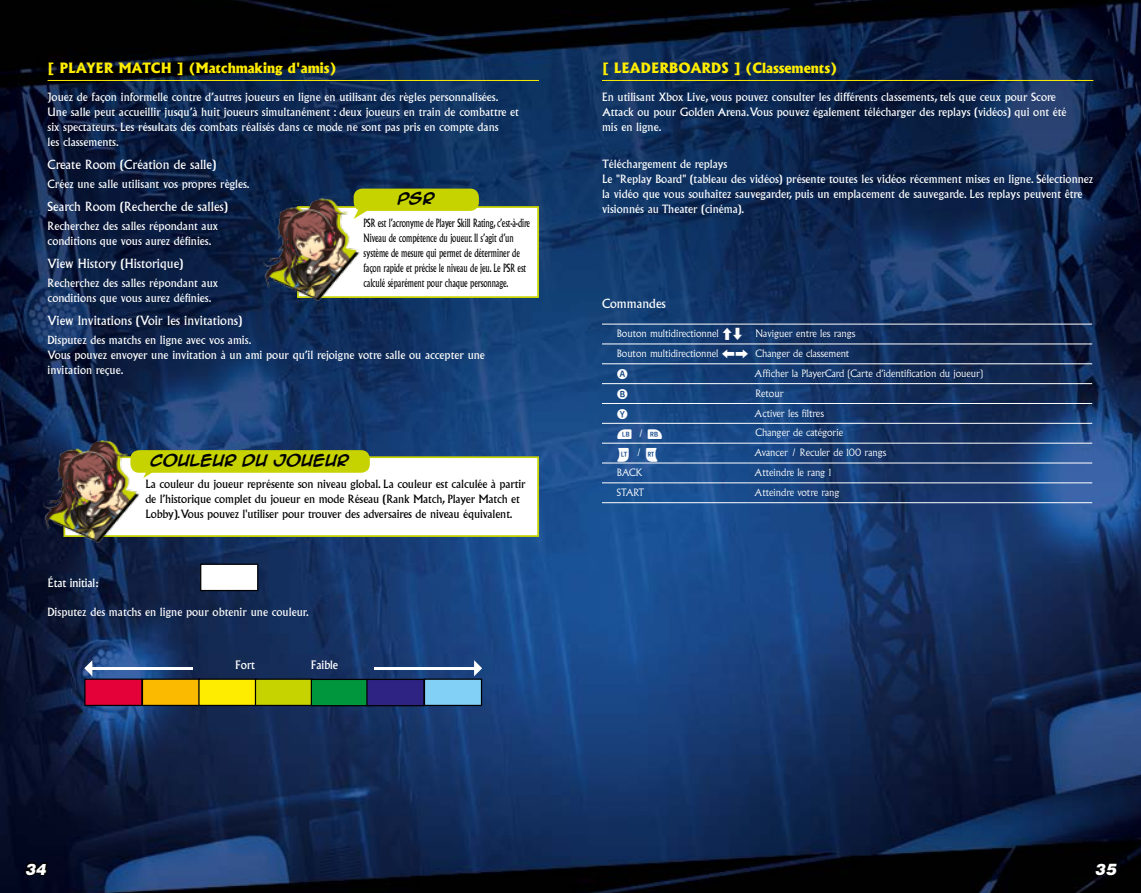
<style>
.page{position:relative;width:1141px;height:893px;background:#fff}
.page>*{position:absolute;margin:0;border:0;box-sizing:border-box;transform-origin:0 0}
.t1{font:italic 900 14px "Hallmarke";color:#fff}
.モード見出し02{font:800 13.65px "Albertus";color:#ffed00}
.囲み_見出し{font:700 13.65px "Anime Ace 2.0 BB";color:#000}
.モード見出し03{font:12.42px "Albertus";color:#fff}
.本文_W1字下げ{font:11.2px/14.9px "Albertus";color:#fff}
.囲み_本文{font:11.2px/14.9px "Albertus";letter-spacing:-.01em;color:#000}
.囲み_本文-2{font:11.2px/14.9px "Albertus";letter-spacing:-.01em;color:#000;scale:.7 1}
.本文_W{font:11.2px "Albertus";color:#fff}
.本文_W-2{font:500 11.2px "Albertus";color:#fff}
.表{font:300 9.97px "Albertus";color:#fff}
.s1{font-family:"SCET25";font-weight:400;font-size:11.38px}
</style>
<div class="page">
<img style="left:0;top:0;width:1141px;height:893px">
<svg style="left:24px;top:861px;width:25px;height:23px"></svg>
<svg style="left:1094px;top:860px;width:25px;height:24px"></svg>
<hr style="left:602px;top:80px;width:491px;height:1px;background:#ffed00">
<hr style="left:48px;top:80px;width:491px;height:1px;background:#ffed00">
<div style="left:297px;top:206px;width:242px;height:92px;background:#fff;border:2px solid #c7d300"></div>
<img style="left:256px;top:194px;width:109px;height:109px">
<div style="left:354px;top:189px;width:125px;height:22px;background:#c7d300;border-radius:9px"></div>
<svg style="left:354px;top:208px;width:16px;height:11px"></svg>
<div style="left:63px;top:456px;width:476px;height:81px;background:#fff;border:2px solid #c7d300"></div>
<img style="left:36px;top:440px;width:109px;height:109px">
<div style="left:130px;top:450px;width:240px;height:23px;background:#c7d300;border-radius:9px"></div>
<svg style="left:143px;top:472px;width:16px;height:6px"></svg>
<svg style="left:199px;top:563px;width:60px;height:29px"></svg>
<svg style="left:84px;top:660px;width:399px;height:47px;background:#656a57"></svg>
<hr style="left:602px;top:324px;width:147px;height:1px;background:#fff">
<hr style="left:749px;top:324px;width:343px;height:1px;background:#fff">
<hr style="left:602px;top:343px;width:147px;height:1px;background:#fff">
<hr style="left:749px;top:343px;width:343px;height:1px;background:#fff">
<hr style="left:602px;top:363px;width:147px;height:1px;background:#fff">
<hr style="left:749px;top:363px;width:343px;height:1px;background:#fff">
<hr style="left:602px;top:383px;width:147px;height:1px;background:#fff">
<hr style="left:749px;top:383px;width:343px;height:1px;background:#fff">
<hr style="left:602px;top:403px;width:147px;height:1px;background:#fff">
<hr style="left:749px;top:403px;width:343px;height:1px;background:#fff">
<hr style="left:602px;top:423px;width:147px;height:1px;background:#fff">
<hr style="left:749px;top:423px;width:343px;height:1px;background:#fff">
<hr style="left:602px;top:443px;width:147px;height:1px;background:#fff">
<hr style="left:749px;top:443px;width:343px;height:1px;background:#fff">
<hr style="left:602px;top:462px;width:147px;height:1px;background:#fff">
<hr style="left:749px;top:462px;width:343px;height:1px;background:#fff">
<hr style="left:602px;top:482px;width:147px;height:1px;background:#fff">
<hr style="left:602px;top:502px;width:147px;height:1px;background:#fff">
<hr style="left:749px;top:482px;width:343px;height:1px;background:#fff">
<hr style="left:749px;top:502px;width:343px;height:1px;background:#fff">
<svg style="left:617px;top:369px;width:11px;height:11px"></svg>
<svg style="left:617px;top:389px;width:11px;height:10px"></svg>
<svg style="left:617px;top:409px;width:11px;height:10px"></svg>
<svg style="left:618px;top:429px;width:14px;height:10px"></svg>
<svg style="left:648px;top:429px;width:14px;height:10px"></svg>
<svg style="left:618px;top:448px;width:11px;height:14px"></svg>
<svg style="left:646px;top:448px;width:11px;height:14px"></svg>
<p class="モード見出し02" style="left:48px;top:59px;width:290px">[ PLAYER MATCH ] (Matchmaking d'amis)</p>
<p class="本文_W1字下げ" style="left:48px;top:90px;width:473px">Jouez de façon informelle contre d’autres joueurs en ligne en utilisant des règles personnalisées.<br>Une salle peut accueillir jusqu’à huit joueurs simultanément : deux joueurs en train de combattre et six spectateurs. Les résultats des combats réalisés dans ce mode ne sont pas pris en compte dans<br>les classements.</p>
<p class="モード見出し03" style="left:48px;top:157px;width:170px">Create Room (Création de salle)</p>
<p class="本文_W1字下げ" style="left:48px;top:176px;width:203px">Créez une salle utilisant vos propres règles.</p>
<p class="モード見出し03" style="left:48px;top:199px;width:182px">Search Room (Recherche de salles)</p>
<p class="本文_W1字下げ" style="left:48px;top:219px;width:172px">Recherchez des salles répondant aux conditions que vous aurez définies.</p>
<p class="モード見出し03" style="left:48px;top:256px;width:137px">View History (Historique)</p>
<p class="本文_W1字下げ" style="left:48px;top:276px;width:172px">Recherchez des salles répondant aux conditions que vous aurez définies.</p>
<p class="モード見出し03" style="left:48px;top:313px;width:196px">View Invitations (Voir les invitations)</p>
<p class="本文_W1字下げ" style="left:48px;top:333px;width:439px">Disputez des matchs en ligne avec vos amis.<br>Vous pouvez envoyer une invitation à un ami pour qu’il rejoigne votre salle ou accepter une invitation reçue.</p>
<p class="囲み_見出し" style="left:398px;top:189px;width:38px">PSR</p>
<p class="囲み_本文-2" style="left:364px;top:216px;width:239px">PSR est l’acronyme de Player Skill Rating, c’est-à-dire Niveau de compétence du joueur. Il s’agit d’un système de mesure qui permet de déterminer de façon rapide et précise le niveau de jeu. Le PSR est calculé séparément pour chaque personnage.</p>
<p class="囲み_見出し" style="left:151px;top:450px;width:200px">COULEUR DU JOUEUR</p>
<p class="囲み_本文" style="left:145px;top:477px;width:382px">La couleur du joueur représente son niveau global. La couleur est calculée à partir de l’historique complet du joueur en mode Réseau (Rank Match, Player Match et<br>Lobby).Vous pouvez l'utiliser pour trouver des adversaires de niveau équivalent.</p>
<p class="本文_W-2" style="left:48px;top:576px;width:53px">État initial:</p>
<p class="本文_W" style="left:48px;top:606px;width:263px">Disputez des matchs en ligne pour obtenir une couleur.</p>
<p class="本文_W-2" style="left:235px;top:658px;width:21px">Fort</p>
<p class="本文_W-2" style="left:311px;top:658px;width:29px">Faible</p>
<p class="モード見出し02" style="left:602px;top:59px;width:236px">[ LEADERBOARDS ] (Classements)</p>
<p class="本文_W1字下げ" style="left:602px;top:90px;width:455px">En utilisant Xbox Live, vous pouvez consulter les différents classements, tels que ceux pour Score</p>
<p class="本文_W1字下げ" style="left:602px;top:104px;width:466px">Attack ou pour Golden Arena. Vous pouvez également télécharger des replays (vidéos) qui ont été mis en ligne.</p>
<p class="本文_W1字下げ" style="left:602px;top:157px;width:127px">Téléchargement de replays</p>
<p class="本文_W1字下げ" style="left:602px;top:171px;width:493px">Le "Replay Board" (tableau des vidéos) présente toutes les vidéos récemment mises en ligne. Sélectionnez la vidéo que vous souhaitez sauvegarder, puis un emplacement de sauvegarde. Les replays peuvent être visionnés au Theater (cinéma).</p>
<p class="モード見出し03" style="left:602px;top:296px;width:65px">Commandes</p>
<p class="表" style="left:617px;top:328px;width:127px">Bouton multidirectionnel <span class="s1">CV</span></p>
<p class="表" style="left:755px;top:328px;width:102px">Naviguer entre les rangs</p>
<p class="表" style="left:617px;top:348px;width:133px">Bouton multidirectionnel <span class="s1">ZX</span></p>
<p class="表" style="left:755px;top:348px;width:95px">Changer de classement</p>
<p class="表" style="left:755px;top:367px;width:230px">Afficher la PlayerCard (Carte d’identification du joueur)</p>
<p class="表" style="left:755px;top:387px;width:30px">Retour</p>
<p class="表" style="left:755px;top:407px;width:71px">Activer les filtres</p>
<p class="表" style="left:639px;top:427px;width:7px">/</p>
<p class="表" style="left:755px;top:427px;width:89px">Changer de catégorie</p>
<p class="表" style="left:637px;top:447px;width:7px">/</p>
<p class="表" style="left:755px;top:447px;width:133px">Avancer / Reculer de 100 rangs</p>
<p class="表" style="left:617px;top:467px;width:27px">BACK</p>
<p class="表" style="left:755px;top:467px;width:78px">Atteindre le rang 1</p>
<p class="表" style="left:617px;top:486px;width:29px">START</p>
<p class="表" style="left:755px;top:486px;width:86px">Atteindre votre rang</p>
<p class="t1" style="left:25px;top:859px;width:23px">34</p>
<p class="t1" style="left:1095px;top:859px;width:23px">35</p>
</div>
